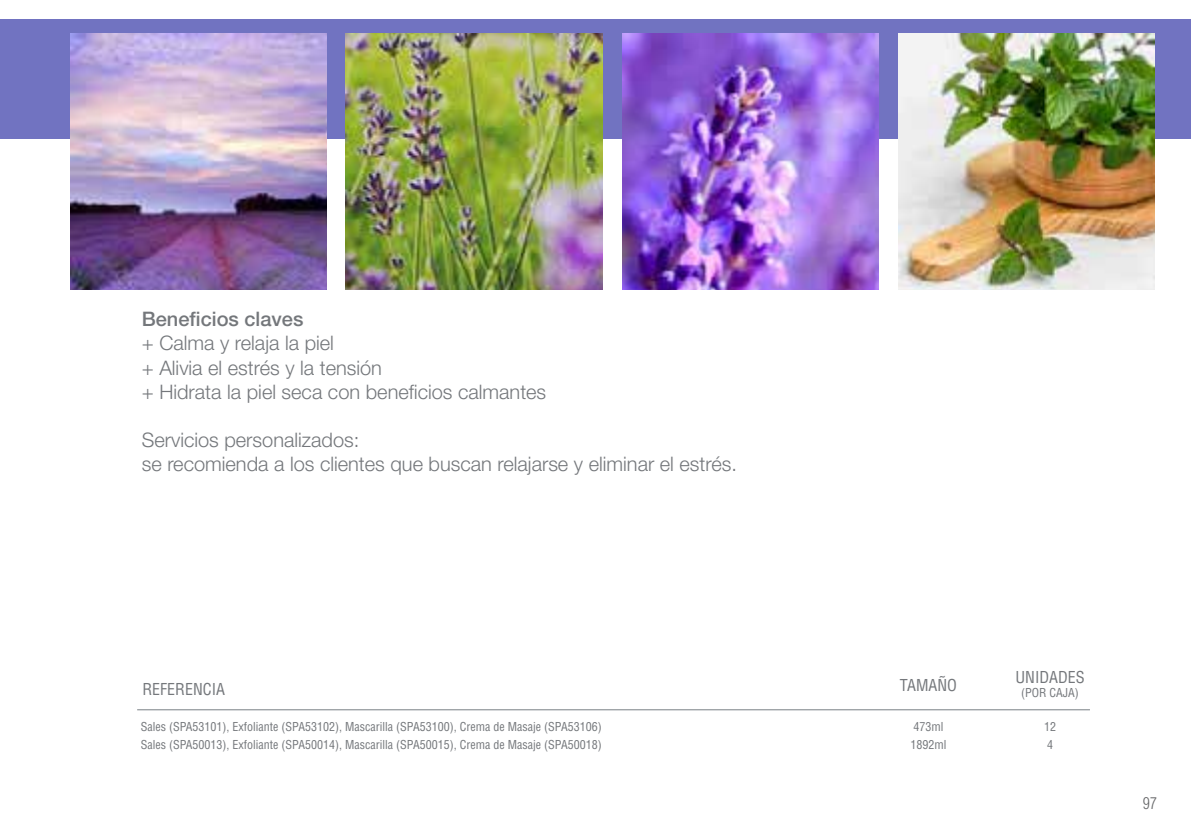
<style>
.page{position:relative;width:1191px;height:840px;background:#fff}
.page>*{position:absolute;margin:0;border:0;box-sizing:border-box;transform-origin:0 0}
.t1{font:300 20px/24px "Helvetica Neue LT Pro";color:#74777b}
.t2{font:500 20px "Helvetica Neue LT Pro";color:#74777b}
.t3{font:condensed 16px "Helvetica";color:#74777b}
.t4{font:300 condensed 16px "Helvetica";color:#646567}
.t5{font:condensed 12px/18px "Helvetica";color:#74777b}
</style>
<div class="page">
<div style="left:0;top:20px;width:1191px;height:119px;background:#7173c1"></div>
<hr style="left:137px;top:709px;width:953px;height:1px;background:#798085">
<img style="left:622px;top:33px;width:256px;height:256px">
<img style="left:898px;top:33px;width:256px;height:256px">
<img style="left:70px;top:33px;width:256px;height:256px">
<img style="left:346px;top:33px;width:256px;height:256px">
<h1 class="t2" style="left:142px;top:307px;width:163px">Beneficios claves</h1>
<h1 class="t1" style="left:142px;top:331px;width:406px">+ Calma y relaja la piel<br>+ Alivia el estrés y la tensión<br>+ Hidrata la piel seca con beneficios calmantes</h1>
<h1 class="t1" style="left:142px;top:427px;width:596px">Servicios personalizados:<br>se recomienda a los clientes que buscan relajarse y eliminar el estrés.</h1>
<h2 class="t3" style="left:900px;top:675px;width:58px">TAMAÑO</h2>
<h2 class="t3" style="left:1015px;top:666px;width:71px">UNIDADES</h2>
<p class="t5" style="left:1021px;top:683px;width:59px">(POR CAJA)</p>
<h2 class="t3" style="left:142px;top:679px;width:84px">REFERENCIA</h2>
<p class="t5" style="left:141px;top:716px;width:462px">Sales (SPA53101), Exfoliante (SPA53102), Mascarilla (SPA53100), Crema de Masaje (SPA53106)<br>Sales (SPA50013), Exfoliante (SPA50014), Mascarilla (SPA50015), Crema de Masaje (SPA50018)</p>
<p class="t5" style="left:910px;top:716px;width:37px">473ml<br>1892ml</p>
<p class="t5" style="left:1044px;top:716px;width:13px">12<br>4</p>
<h2 class="t4" style="left:1142px;top:793px;width:16px">97</h2>
</div>
